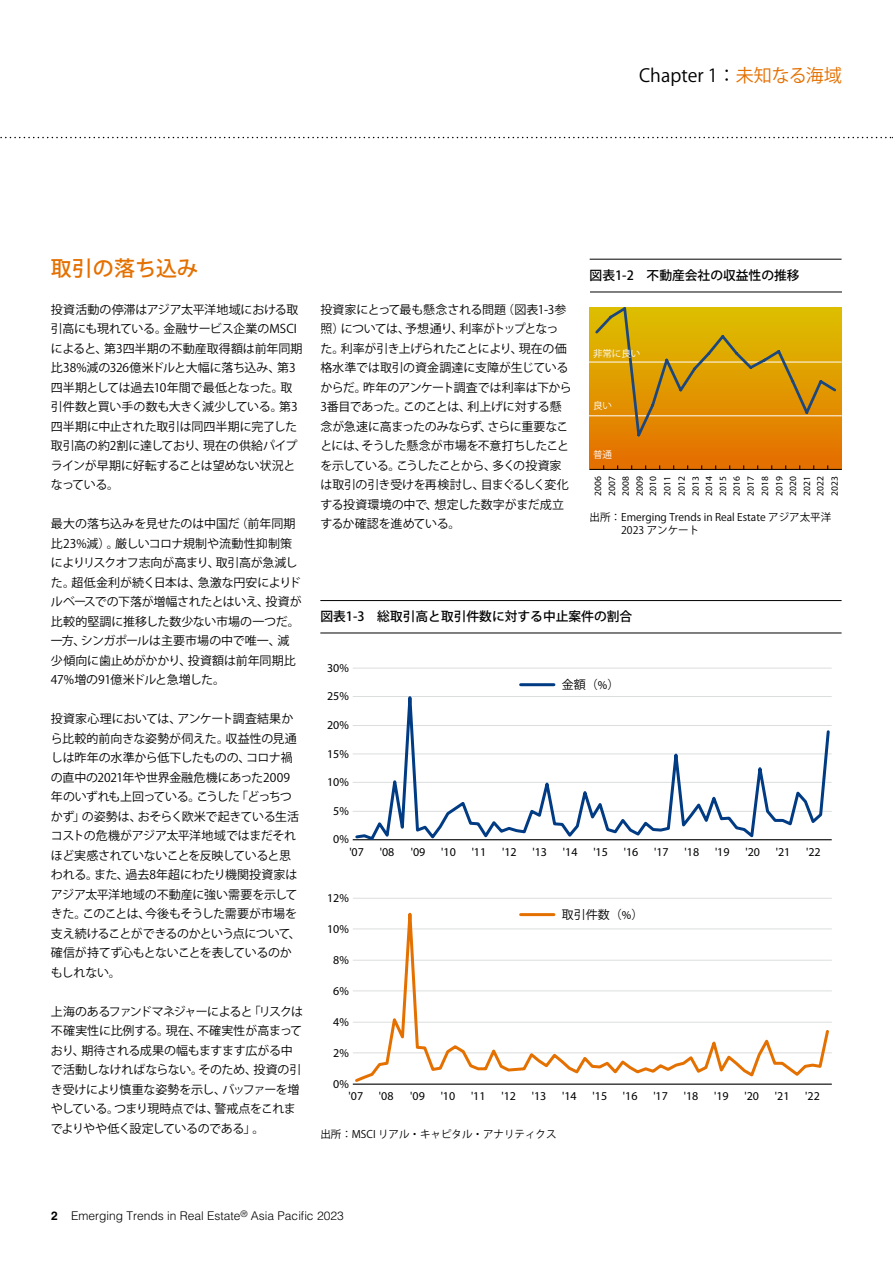
<style>
.page{position:relative;width:893px;height:1263px;background:#fff}
.page>*{position:absolute;margin:0;border:0;box-sizing:border-box;transform-origin:0 0}
.t1{font:500 21px "Koz Go Pro";color:#e47000}
.t2{font:18px "Koz Go Pro";color:#000}
.t3{font:500 12.75px "Koz Go Pro";color:#000}
.t4{font:12px/19.5px "Koz Go Pro";letter-spacing:-.025em;color:#000}
.t5{font:300 12px "Helvetica Neue";color:#000}
.t6{font:300 12px "Helvetica LT Std";color:#000}
.t7{font:12px "Koz Go Pr 6 N Regular 90 msp RKSJ H";color:#000}
.t8{font:10.5px/13.5px "Koz Go Pro";color:#000}
.t9{font:300 9.6px/14px "Helvetica Neue";color:#000;text-align:justify}
.t10{font:9.6px "Koz Go Pr 6 N Regular 90 msp RKSJ H";letter-spacing:-.01em;color:#fff}
.s1{color:#e47000}
.s2{font-family:"Helvetica Neue";font-weight:300}
.s3{font-weight:700}
</style>
<div class="page">
<svg style="left:0;top:137px;width:893px;height:1px"></svg>
<hr style="left:590px;top:259px;width:252px;height:1px;background:#000">
<hr style="left:320px;top:600px;width:522px;height:1px;background:#000">
<hr style="left:590px;top:292px;width:252px;height:1px;background:#000">
<hr style="left:353px;top:811px;width:479px;height:1px;background:#dcdddd">
<hr style="left:353px;top:782px;width:479px;height:1px;background:#dcdddd">
<hr style="left:353px;top:753px;width:479px;height:1px;background:#dcdddd">
<hr style="left:353px;top:725px;width:479px;height:1px;background:#dcdddd">
<hr style="left:353px;top:696px;width:479px;height:1px;background:#dcdddd">
<hr style="left:353px;top:668px;width:479px;height:1px;background:#dcdddd">
<hr style="left:353px;top:839px;width:479px;height:1px;background:#000">
<svg style="left:353px;top:667px;width:478px;height:174px"></svg>
<hr style="left:521px;top:683px;width:33px;height:3px;background:#003b83">
<hr style="left:353px;top:1052px;width:479px;height:1px;background:#dcdddd">
<hr style="left:353px;top:1022px;width:479px;height:1px;background:#dcdddd">
<hr style="left:353px;top:990px;width:479px;height:1px;background:#dcdddd">
<hr style="left:353px;top:960px;width:479px;height:1px;background:#dcdddd">
<hr style="left:353px;top:928px;width:479px;height:1px;background:#dcdddd">
<hr style="left:353px;top:898px;width:479px;height:1px;background:#dcdddd">
<hr style="left:353px;top:1083px;width:479px;height:2px;background:#000">
<svg style="left:353px;top:912px;width:478px;height:172px"></svg>
<div style="left:590px;top:307px;width:252px;height:163px;background:linear-gradient(to bottom,#ddc303,#e46d00)"></div>
<hr style="left:590px;top:415px;width:252px;height:1px;background:#fff">
<hr style="left:590px;top:362px;width:252px;height:1px;background:#fff">
<hr style="left:590px;top:469px;width:252px;height:1px;background:#000">
<svg style="left:593px;top:307px;width:245px;height:132px;background:#d79c09"></svg>
<hr style="left:320px;top:633px;width:522px;height:1px;background:#000">
<h2 class="t2" style="left:639px;top:64px;width:204px">Chapter 1：<span class="s1">未知なる海域</span></h2>
<h1 class="t1" style="left:51px;top:254px;width:149px">取引の落ち込み</h1>
<p class="t4" style="left:51px;top:300px;width:253px">投資活動の停滞はアジア太平洋地域における取引高にも現れている。金融サービス企業のMSCIによると、第3四半期の不動産取得額は前年同期比38%減の326億米ドルと大幅に落ち込み、第3四半期としては過去10年間で最低となった。取引件数と買い手の数も大きく減少している。第3四半期に中止された取引は同四半期に完了した取引高の約2割に達しており、現在の供給パイプラインが早期に好転することは望めない状況となっている。</p>
<p class="t4" style="left:51px;top:514px;width:252px">最大の落ち込みを見せたのは中国だ（前年同期比23%減）。厳しいコロナ規制や流動性抑制策によりリスクオフ志向が高まり、取引高が急減した。超低金利が続く日本は、急激な円安によりドルベースでの下落が増幅されたとはいえ、投資が比較的堅調に推移した数少ない市場の一つだ。一方、シンガポールは主要市場の中で唯一、減少傾向に歯止めがかかり、投資額は前年同期比<br>47%増の91億米ドルと急増した。</p>
<p class="t4" style="left:51px;top:709px;width:251px">投資家心理においては、アンケート調査結果から比較的前向きな姿勢が伺えた。収益性の見通しは昨年の水準から低下したものの、コロナ禍の直中の2021年や世界金融危機にあった2009年のいずれも上回っている。こうした「どっちつかず」の姿勢は、おそらく欧米で起きている生活コストの危機がアジア太平洋地域ではまだそれほど実感されていないことを反映していると思われる。また、過去8年超にわたり機関投資家はアジア太平洋地域の不動産に強い需要を示してきた。このことは、今後もそうした需要が市場を支え続けることができるのかという点について、確信が持てず心もとないことを表しているのかもしれない。</p>
<p class="t4" style="left:51px;top:1002px;width:254px">上海のあるファンドマネジャーによると「リスクは不確実性に比例する。現在、不確実性が高まっており、期待される成果の幅もますます広がる中で活動しなければならない。そのため、投資の引き受けにより慎重な姿勢を示し、バッファーを増やしている。つまり現時点では、警戒点をこれまでよりやや低く設定しているのである」。</p>
<p class="t4" style="left:320px;top:300px;width:253px">投資家にとって最も懸念される問題（図表1-3参照）については、予想通り、利率がトップとなった。利率が引き上げられたことにより、現在の価格水準では取引の資金調達に支障が生じているからだ。昨年のアンケート調査では利率は下から<br>3番目であった。このことは、利上げに対する懸念が急速に高まったのみならず、さらに重要なことには、そうした懸念が市場を不意打ちしたことを示している。こうしたことから、多くの投資家は取引の引き受けを再検討し、目まぐるしく変化する投資環境の中で、想定した数字がまだ成立するか確認を進めている。</p>
<p class="t3" style="left:590px;top:267px;width:211px">図表1-2　不動産会社の収益性の推移</p>
<p class="t10" style="left:593px;top:348px;width:49px">非常に良い</p>
<p class="t10" style="left:593px;top:400px;width:20px">良い</p>
<p class="t10" style="left:593px;top:449px;width:20px">普通</p>
<p class="t9" style="left:591px;top:496px;width:21px;rotate:-90deg">2006<br>2007<br>2008<br>2009<br>2010<br>2011<br>2012<br>2013<br>2014<br>2015<br>2016<br>2017<br>2018<br>2019</p>
<p class="t9" style="left:786px;top:496px;width:21px;rotate:-90deg">2020<br>2021<br>2022<br>2023</p>
<p class="t8" style="left:621px;top:511px;width:212px;text-indent:-32px">出所：Emerging Trends in Real Estate アジア太平洋<br>2023 アンケート</p>
<p class="t3" style="left:320px;top:608px;width:313px">図表1-3　総取引高と取引件数に対する中止案件の割合</p>
<p class="t5" style="left:327px;top:660px;width:23px">30%</p>
<p class="t5" style="left:327px;top:689px;width:23px">25%</p>
<p class="t5" style="left:327px;top:717px;width:23px">20%</p>
<p class="t5" style="left:327px;top:746px;width:23px">15%</p>
<p class="t5" style="left:327px;top:775px;width:23px">10%</p>
<p class="t5" style="left:333px;top:803px;width:17px">5%</p>
<p class="t5" style="left:333px;top:832px;width:17px">0%</p>
<p class="t7" style="left:562px;top:677px;width:59px">金額（<span class="s2">%</span>）</p>
<p class="t5" style="left:349px;top:844px;width:16px">'07</p>
<p class="t5" style="left:380px;top:844px;width:16px">'08</p>
<p class="t5" style="left:411px;top:844px;width:16px">'09</p>
<p class="t5" style="left:441px;top:844px;width:16px">'10</p>
<p class="t5" style="left:472px;top:844px;width:16px">'11</p>
<p class="t5" style="left:502px;top:844px;width:16px">'12</p>
<p class="t5" style="left:533px;top:844px;width:16px">'13</p>
<p class="t5" style="left:563px;top:844px;width:16px">'14</p>
<p class="t5" style="left:327px;top:891px;width:23px">12%</p>
<p class="t5" style="left:593px;top:844px;width:16px">'15</p>
<p class="t5" style="left:624px;top:844px;width:16px">'16</p>
<p class="t5" style="left:654px;top:844px;width:16px">'17</p>
<p class="t5" style="left:685px;top:844px;width:16px">'18</p>
<p class="t5" style="left:715px;top:844px;width:16px">'19</p>
<p class="t5" style="left:745px;top:844px;width:16px">'20</p>
<p class="t5" style="left:776px;top:844px;width:16px">'21</p>
<p class="t5" style="left:806px;top:844px;width:16px">'22</p>
<p class="t5" style="left:327px;top:921px;width:23px">10%</p>
<p class="t5" style="left:333px;top:953px;width:17px">8%</p>
<p class="t5" style="left:333px;top:983px;width:17px">6%</p>
<p class="t5" style="left:333px;top:1015px;width:17px">4%</p>
<p class="t5" style="left:333px;top:1045px;width:17px">2%</p>
<p class="t5" style="left:333px;top:1076px;width:17px">0%</p>
<p class="t7" style="left:562px;top:907px;width:83px">取引件数（<span class="s2">%</span>）</p>
<p class="t5" style="left:349px;top:1088px;width:16px">'07</p>
<p class="t5" style="left:379px;top:1088px;width:16px">'08</p>
<p class="t5" style="left:410px;top:1088px;width:16px">'09</p>
<p class="t5" style="left:441px;top:1088px;width:16px">'10</p>
<p class="t5" style="left:471px;top:1088px;width:16px">'11</p>
<p class="t5" style="left:501px;top:1088px;width:16px">'12</p>
<p class="t5" style="left:532px;top:1088px;width:16px">'13</p>
<p class="t5" style="left:562px;top:1088px;width:16px">'14</p>
<p class="t5" style="left:593px;top:1088px;width:16px">'15</p>
<p class="t5" style="left:623px;top:1088px;width:16px">'16</p>
<p class="t5" style="left:653px;top:1088px;width:16px">'17</p>
<p class="t5" style="left:684px;top:1088px;width:16px">'18</p>
<p class="t5" style="left:714px;top:1088px;width:16px">'19</p>
<p class="t5" style="left:744px;top:1088px;width:16px">'20</p>
<p class="t5" style="left:775px;top:1088px;width:16px">'21</p>
<p class="t5" style="left:805px;top:1088px;width:16px">'22</p>
<p class="t8" style="left:320px;top:1127px;width:238px">出所：MSCI リアル・キャピタル・アナリティクス</p>
<p class="t6" style="left:51px;top:1209px;width:294px"><span class="s3">2</span> Emerging Trends in Real Estate<sup>®</sup> Asia Pacific 2023</p>
</div>
